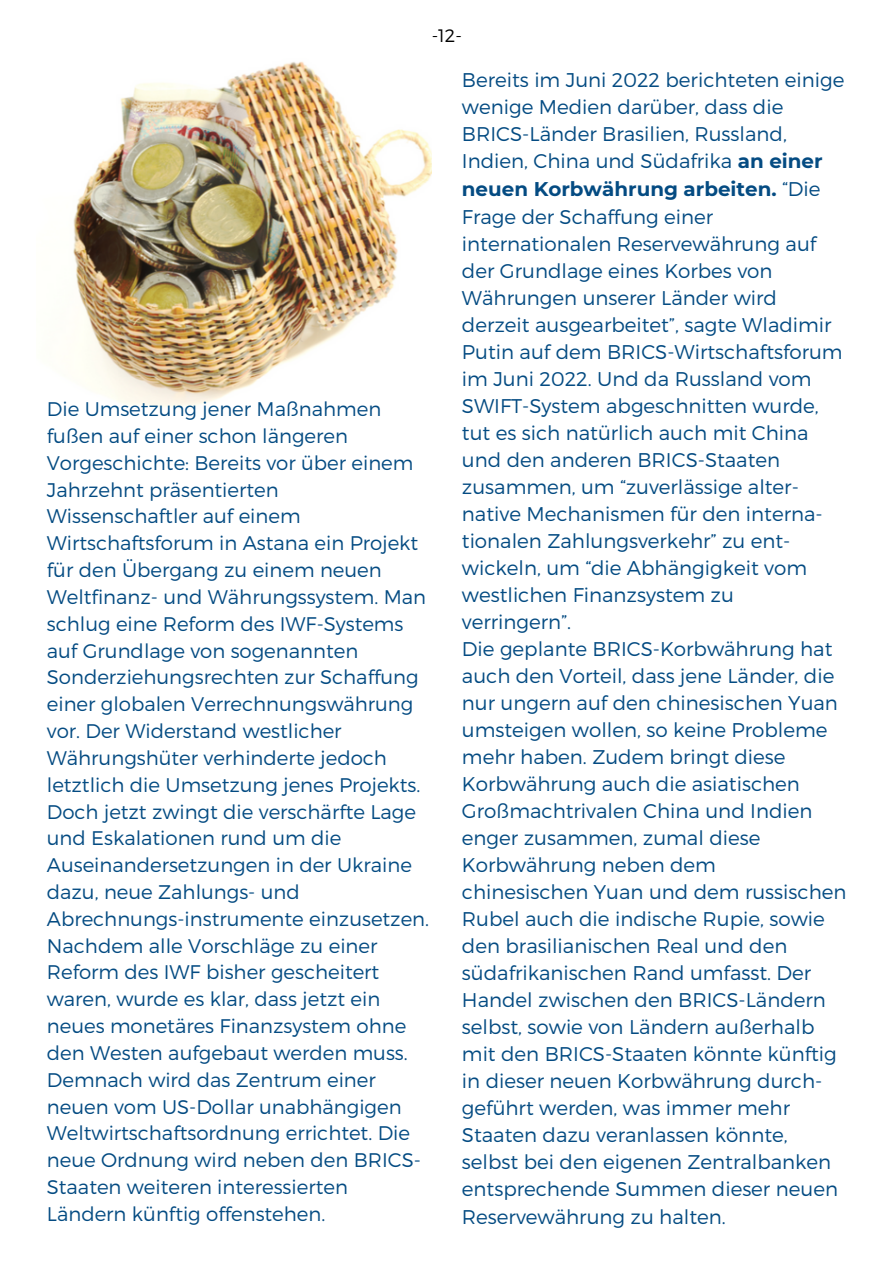
<style>
.page{position:relative;width:894px;height:1264px;background:#fff}
.page>*{position:absolute;margin:0;border:0;box-sizing:border-box;transform-origin:0 0}
.t1{font:300 19.8px/27px "Montserrat";color:#044b82}
.t2{font:300 19.65px/26.8px "Montserrat";color:#044b82}
.t3{font:300 18px "Montserrat";color:#000}
.s1{font-weight:700}
</style>
<div class="page">
<img style="left:73px;top:61px;width:358px;height:346px">
<h1 class="t3" style="left:431px;top:24px;width:32px">-12-</h1>
<p class="t2" style="left:47px;top:395px;width:383px">Die Umsetzung jener Maßnahmen fußen auf einer schon längeren Vorgeschichte: Bereits vor über einem Jahrzehnt präsentierten Wissenschaftler auf einem Wirtschaftsforum in Astana ein Projekt für den Übergang zu einem neuen Weltfinanz- und Währungssystem. Man schlug eine Reform des IWF-Systems auf Grundlage von sogenannten Sonderziehungsrechten zur Schaffung einer globalen Verrechnungswährung vor. Der Widerstand westlicher Währungshüter verhinderte jedoch letztlich die Umsetzung jenes Projekts.<br>Doch jetzt zwingt die verschärfte Lage und Eskalationen rund um die Auseinandersetzungen in der Ukraine dazu, neue Zahlungs- und Abrechnungs-instrumente einzusetzen.<br>Nachdem alle Vorschläge zu einer Reform des IWF bisher gescheitert waren, wurde es klar, dass jetzt ein neues monetäres Finanzsystem ohne den Westen aufgebaut werden muss.<br>Demnach wird das Zentrum einer neuen vom US-Dollar unabhängigen Weltwirtschaftsordnung errichtet. Die neue Ordnung wird neben den BRICS-Staaten weiteren interessierten Ländern künftig offenstehen.</p>
<h1 class="t1" style="left:462px;top:65px;width:386px">Bereits im Juni 2022 berichteten einige wenige Medien darüber, dass die BRICS-Länder Brasilien, Russland, Indien, China und Südafrika <span class="s1">an einer neuen Korbwährung arbeiten.</span> “Die Frage der Schaffung einer internationalen Reservewährung auf der Grundlage eines Korbes von Währungen unserer Länder wird derzeit ausgearbeitet”, sagte Wladimir Putin auf dem BRICS-Wirtschaftsforum im Juni 2022. Und da Russland vom SWIFT-System abgeschnitten wurde, tut es sich natürlich auch mit China und den anderen BRICS-Staaten zusammen, um “zuverlässige alter&shy;native Mechanismen für den interna&shy;tionalen Zahlungsverkehr” zu ent&shy;wickeln, um “die Abhängigkeit vom westlichen Finanzsystem zu verringern”.<br>Die geplante BRICS-Korbwährung hat auch den Vorteil, dass jene Länder, die nur ungern auf den chinesischen Yuan umsteigen wollen, so keine Probleme mehr haben. Zudem bringt diese Korbwährung auch die asiatischen Großmachtrivalen China und Indien enger zusammen, zumal diese Korbwährung neben dem chinesischen Yuan und dem russischen Rubel auch die indische Rupie, sowie den brasilianischen Real und den südafrikanischen Rand umfasst. Der Handel zwischen den BRICS-Ländern selbst, sowie von Ländern außerhalb mit den BRICS-Staaten könnte künftig in dieser neuen Korbwährung durch&shy;geführt werden, was immer mehr Staaten dazu veranlassen könnte, selbst bei den eigenen Zentralbanken entsprechende Summen dieser neuen Reservewährung zu halten.</h1>
</div>
